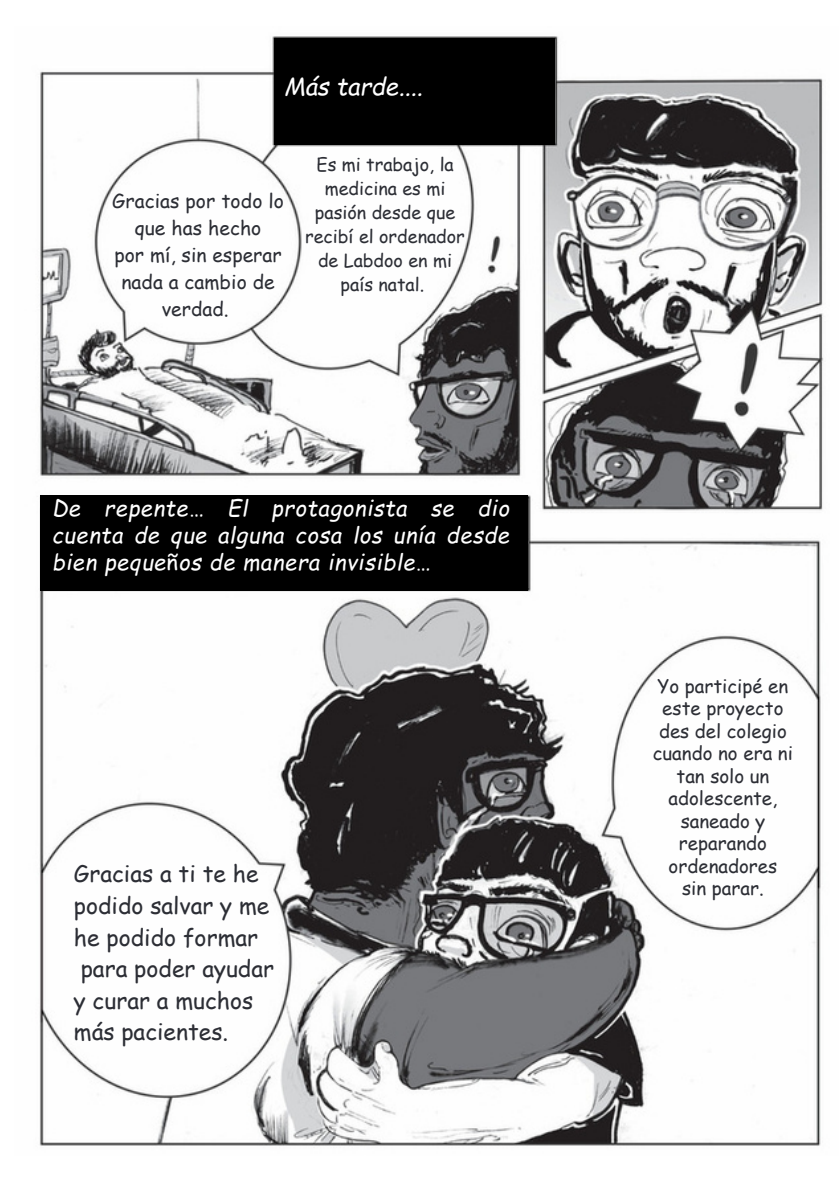
<style>
.page{position:relative;width:839px;height:1191px;background:#fff}
.page>*{position:absolute;margin:0;border:0;box-sizing:border-box;transform-origin:0 0}
.t1{font:italic 24px "Comic Sans MS";color:#fff}
.t2{font:23px/31.6px "Comic Sans MS";color:#2c2e35}
.t3{font:italic 22px/27px "Comic Sans MS";letter-spacing:.03em;color:#fff;text-align:justify}
.t4{font:19.4px/27px "Comic Sans MS";letter-spacing:.005em;color:#2c2e35;text-align:center}
.t5{font:18.8px/22.4px "Comic Sans MS";color:#2c2e35;text-align:center}
.t6{font:18px/24px "Comic Sans MS";color:#2c2e35;text-align:center}
.s1{font-style:normal}
</style>
<div class="page">
<img style="left:39px;top:36px;width:785px;height:1110px">
<div style="left:40px;top:495px;width:487px;height:96px;background:#000"></div>
<div style="left:274px;top:38px;width:281px;height:107px;background:#000"></div>
<h1 class="t1" style="left:284px;top:69px;width:140px">Más tarde....</h1>
<p class="t4" style="left:112px;top:187px;width:173px">Gracias por todo lo que has hecho</p>
<p class="t4" style="left:114px;top:241px;width:169px">por mí, sin esperar</p>
<p class="t4" style="left:121px;top:268px;width:155px">nada a cambio de</p>
<p class="t4" style="left:162px;top:295px;width:68px">verdad.</p>
<h1 class="t6" style="left:305px;top:152px;width:161px">Es mi trabajo, la medicina es mi pasión desde que recibí el ordenador de Labdoo en mi país natal.</h1>
<h1 class="t3" style="left:52px;top:494px;width:459px">De repente<span class="s1">…</span> El protagonista se dio cuenta de que alguna cosa los unía desde bien peque<span class="s1">ñ</span>os de manera invisible<span class="s1">…</span></h1>
<p class="t2" style="left:74px;top:857px;width:202px">Gracias a ti te he podido salvar y me he podido formar para poder ayudar y curar a muchos más pacientes.</p>
<p class="t5" style="left:653px;top:674px;width:141px">Yo participé en este proyecto des del colegio cuando no era ni tan solo un adolescente,</p>
<p class="t5" style="left:668px;top:809px;width:110px">saneado y reparando ordenadores</p>
<p class="t5" style="left:682px;top:876px;width:83px">sin parar.</p>
</div>
